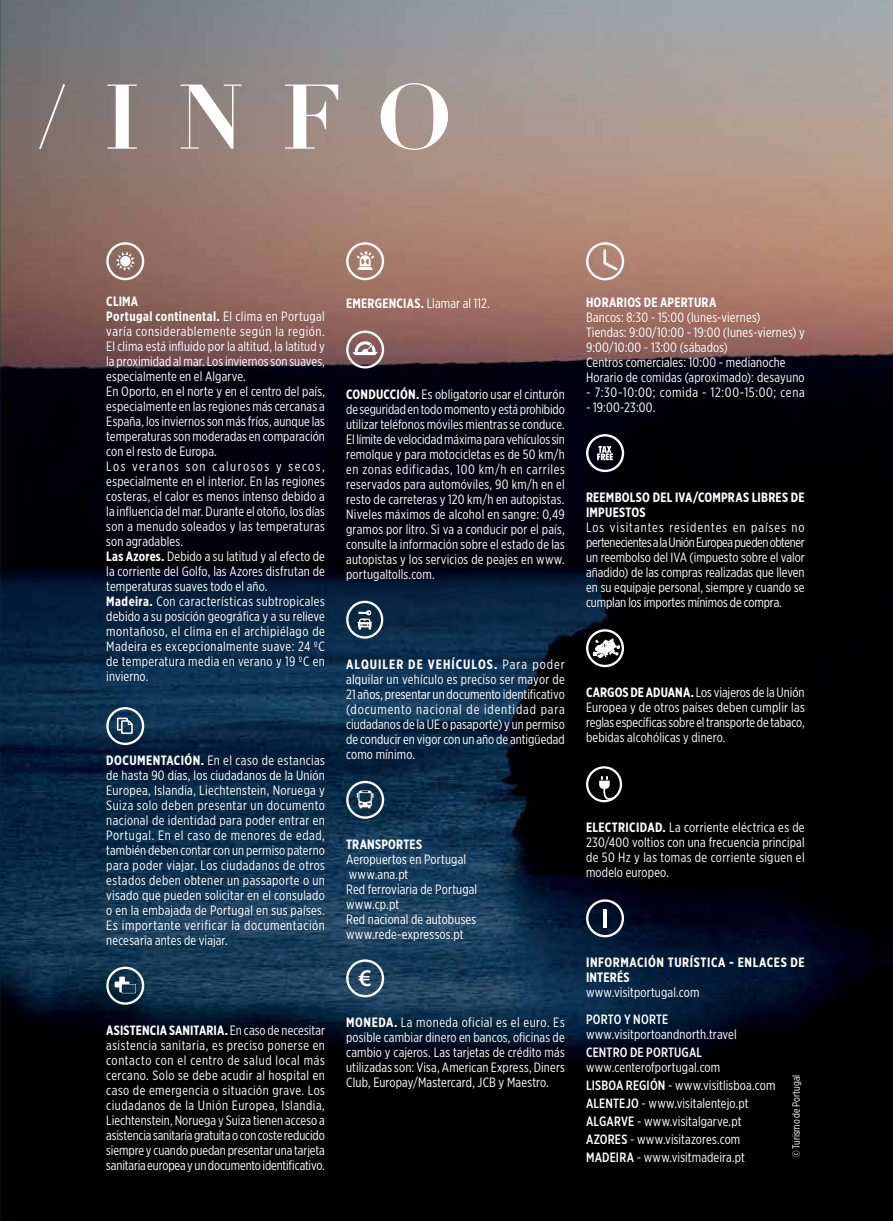
<style>
.page{position:relative;width:893px;height:1221px;background:#fff}
.page>*{position:absolute;margin:0;border:0;box-sizing:border-box;transform-origin:0 0}
.t1{font:700 90px "Didot";color:#fff}
.t2{font:13.5px/15px "Gotham X Narrow";letter-spacing:.01em;color:#fff;text-align:justify}
.t3{font:700 13.5px/15px "Gotham X Narrow";letter-spacing:.015em;color:#fff}
.t4{font:700 13.5px/15px "Gotham X Narrow";letter-spacing:.04em;color:#fff}
.t5{font:13.5px "Gotham X Narrow";letter-spacing:.05em;color:#fff}
.t6{font:500 13.5px "Gotham X Narrow";letter-spacing:.015em;color:#fff}
.t7{font:10.5px "Gotham X Narrow";color:#fff}
.s1{font-weight:700}
.s2{font-weight:400}
.s3{font-weight:500}
</style>
<div class="page">
<img style="left:0;top:0;width:893px;height:1220px">
<svg style="left:106px;top:707px;width:38px;height:38px"></svg>
<svg style="left:106px;top:966px;width:38px;height:38px"></svg>
<svg style="left:346px;top:330px;width:38px;height:38px"></svg>
<svg style="left:346px;top:600px;width:37px;height:38px"></svg>
<svg style="left:346px;top:780px;width:38px;height:38px"></svg>
<svg style="left:346px;top:959px;width:38px;height:38px"></svg>
<svg style="left:106px;top:242px;width:38px;height:38px"></svg>
<svg style="left:586px;top:434px;width:38px;height:38px"></svg>
<svg style="left:586px;top:629px;width:38px;height:38px"></svg>
<svg style="left:586px;top:766px;width:36px;height:36px"></svg>
<svg style="left:586px;top:899px;width:38px;height:38px"></svg>
<svg style="left:586px;top:242px;width:38px;height:38px"></svg>
<svg style="left:346px;top:242px;width:38px;height:38px"></svg>
<h1 class="t1" style="left:39px;top:60px;width:415px">/INFO</h1>
<p class="t2" style="left:106px;top:293px;width:220px;text-align:left"><span class="s1">CLIMA<br>Portugal continental.</span> El clima en Portugal varía considerablemente según la región.<br>El clima está influido por la altitud, la latitud y la proximidad al mar. Los inviernos son suaves, especialmente en el Algarve.<br>En Oporto, en el norte y en el centro del país, especialmente en las regiones más cercanas a España, los inviernos son más fríos, aunque las temperaturas son moderadas en comparación con el resto de Europa.<br>Los veranos son calurosos y secos, especialmente en el interior. En las regiones costeras, el calor es menos intenso debido a la influencia del mar. Durante el otoño, los días son a menudo soleados y las temperaturas son agradables.<br><span class="s1">Las Azores.</span> Debido a su latitud y al efecto de la corriente del Golfo, las Azores disfrutan de temperaturas suaves todo el año.<br><span class="s1">Madeira.</span> Con características subtropicales debido a su posición geográfica y a su relieve montañoso, el clima en el archipiélago de Madeira es excepcionalmente suave: 24 ºC de temperatura media en verano y 19 ºC en invierno.</p>
<p class="t3" style="left:586px;top:294px;width:132px">HORARIOS DE APERTURA</p>
<p class="t3" style="left:346px;top:296px;width:145px">EMERGENCIAS. <span class="s2">Llamar al 112.</span></p>
<p class="t2" style="left:586px;top:309px;width:220px;text-align:left">Bancos: 8:30 - 15:00 (lunes-viernes)<br>Tiendas: 9:00/10:00 - 19:00 (lunes-viernes) y 9:00/10:00 - 13:00 (sábados)<br>Centros comerciales: 10:00 - medianoche Horario de comidas (aproximado): desayuno</p>
<p class="t5" style="left:586px;top:384px;width:220px">- 7:30-10:00; comida - 12:00-15:00; cena</p>
<p class="t2" style="left:586px;top:399px;width:71px">- 19:00-23:00.</p>
<p class="t2" style="left:346px;top:386px;width:220px"><span class="s1">CONDUCCIÓN.</span> Es obligatorio usar el cinturón de seguridad en todo momento y está prohibido utilizar teléfonos móviles mientras se conduce.<br>El límite de velocidad máxima para vehículos sin remolque y para motocicletas es de 50 km/h en zonas edificadas, 100 km/h en carriles reservados para automóviles, 90 km/h en el resto de carreteras y 120 km/h en autopistas.<br>Niveles máximos de alcohol en sangre: 0,49 gramos por litro. Si va a conducir por el país, consulte la información sobre el estado de las autopistas y los servicios de peajes en www. portugaltolls.com.</p>
<p class="t3" style="left:586px;top:489px;width:220px">REEMBOLSO DEL IVA/COMPRAS LIBRES DE<br>IMPUESTOS</p>
<p class="t2" style="left:586px;top:519px;width:220px">Los visitantes residentes en países no pertenecientes a la Unión Europea pueden obtener un reembolso del IVA (impuesto sobre el valor añadido) de las compras realizadas que lleven en su equipaje personal, siempre y cuando se cumplan los importes mínimos de compra.</p>
<p class="t2" style="left:346px;top:656px;width:220px"><span class="s1">ALQUILER DE VEHÍCULOS.</span> Para poder alquilar un vehículo es preciso ser mayor de 21 años, presentar un documento identificativo (documento nacional de identidad para ciudadanos de la UE o pasaporte) y un permiso de conducir en vigor con un año de antigüedad como mínimo.</p>
<p class="t2" style="left:586px;top:684px;width:220px"><span class="s1">CARGOS DE ADUANA.</span> Los viajeros de la Unión Europea y de otros países deben cumplir las reglas específicas sobre el transporte de tabaco, bebidas alcohólicas y dinero.</p>
<p class="t2" style="left:106px;top:752px;width:220px"><span class="s1">DOCUMENTACIÓN.</span> En el caso de estancias de hasta 90 días, los ciudadanos de la Unión Europea, Islandia, Liechtenstein, Noruega y Suiza solo deben presentar un documento nacional de identidad para poder entrar en Portugal. En el caso de menores de edad, también deben contar con un permiso paterno para poder viajar. Los ciudadanos de otros estados deben obtener un passaporte o un visado que pueden solicitar en el consulado o en la embajada de Portugal en sus países.<br>Es importante verificar la documentación necesaria antes de viajar.</p>
<p class="t2" style="left:586px;top:819px;width:220px"><span class="s1">ELECTRICIDAD.</span> La corriente eléctrica es de 230/400 voltios con una frecuencia principal de 50 Hz y las tomas de corriente siguen el modelo europeo.</p>
<p class="t3" style="left:346px;top:836px;width:77px">TRANSPORTES</p>
<p class="t2" style="left:346px;top:851px;width:133px;text-align:left">Aeropuertos en Portugal www.ana.pt<br>Red ferroviaria de Portugal www.cp.pt<br>Red nacional de autobuses www.rede-expressos.pt</p>
<p class="t2" style="left:106px;top:1022px;width:220px"><span class="s1">ASISTENCIA SANITARIA.</span> En caso de necesitar asistencia sanitaria, es preciso ponerse en contacto con el centro de salud local más cercano. Solo se debe acudir al hospital en caso de emergencia o situación grave. Los ciudadanos de la Unión Europea, Islandia, Liechtenstein, Noruega y Suiza tienen acceso a asistencia sanitaria gratuita o con coste reducido siempre y cuando puedan presentar una tarjeta sanitaria europea y un documento identificativo.</p>
<p class="t2" style="left:346px;top:1014px;width:220px"><span class="s1">MONEDA.</span> La moneda oficial es el euro. Es posible cambiar dinero en bancos, oficinas de cambio y cajeros. Las tarjetas de crédito más utilizadas son: Visa, American Express, Diners Club, Europay/Mastercard, JCB y Maestro.</p>
<p class="t4" style="left:586px;top:954px;width:220px">INFORMACIÓN TURÍSTICA - ENLACES DE<br>INTERÉS</p>
<p class="t2" style="left:586px;top:984px;width:115px">www.visitportugal.com</p>
<p class="t6" style="left:586px;top:1011px;width:84px">PORTO Y NORTE</p>
<p class="t2" style="left:586px;top:1026px;width:152px">www.visitportoandnorth.travel</p>
<p class="t6" style="left:586px;top:1044px;width:118px">CENTRO DE PORTUGAL</p>
<p class="t2" style="left:586px;top:1058px;width:191px;line-height:18px;text-align:left">www.centerofportugal.com<br><span class="s3">LISBOA REGIÓN</span> - www.visitlisboa.com<br><span class="s3">ALENTEJO</span> - www.visitalentejo.pt<br><span class="s3">ALGARVE</span> - www.visitalgarve.pt<br><span class="s3">AZORES</span> - www.visitazores.com<br><span class="s3">MADEIRA</span> - www.visitmadeira.pt</p>
<p class="t7" style="left:790px;top:1157px;width:84px;rotate:-90deg">© Turismo de Portugal</p>
</div>
